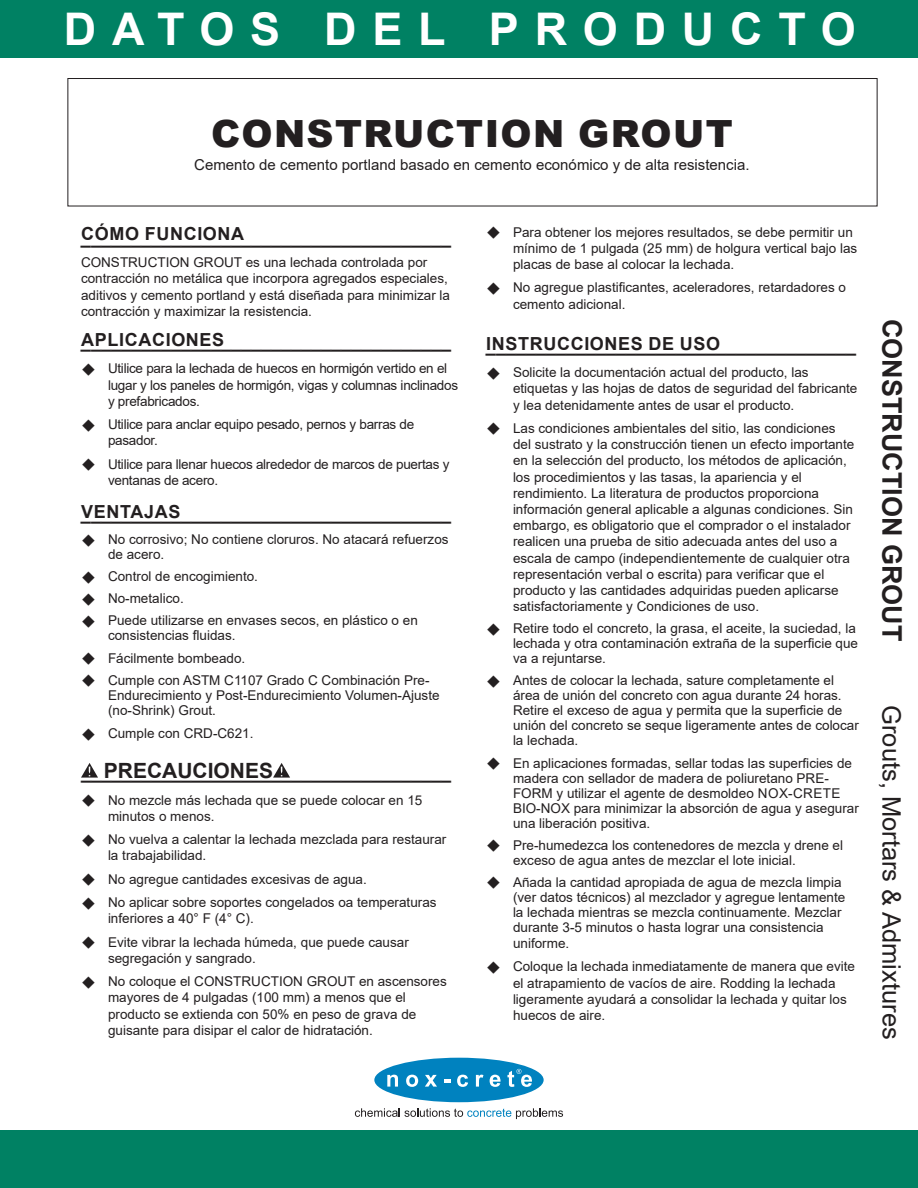
<style>
.page{position:relative;width:918px;height:1188px;background:#fff}
.page>*{position:absolute;margin:0;border:0;box-sizing:border-box;transform-origin:0 0}
.t1{font:700 45px "Arial";letter-spacing:.35em;color:#fff}
.t2{font:900 37.5px "Arial";letter-spacing:.035em;color:#231f20}
.t3{font:700 27px "Arial";color:#231f20}
.t4{font:25.5px "Arial";color:#231f20}
.t5{font:700 21px "Arial";color:#231f20}
.t6{font:700 18px "Arial";letter-spacing:.035em;color:#231f20}
.t7{font:15px "Arial";color:#231f20}
.t8{font:13.5px/16.2px "Arial";color:#231f20}
.t9{font:13.5px/16.2px "Arial";letter-spacing:-.02em;color:#231f20}
</style>
<div class="page">
<svg style="left:81px;top:763px;width:17px;height:15px"></svg>
<svg style="left:273px;top:763px;width:17px;height:15px"></svg>
<div style="left:0;top:1131px;width:918px;height:57px;background:#008163"></div>
<div style="left:0;top:0;width:918px;height:57px;background:#008163"></div>
<div style="left:374px;top:1058px;width:170px;height:44px;background:#0082bf;border-radius:50%"></div>
<svg style="left:387px;top:1075px;width:11px;height:12px"></svg>
<svg style="left:406px;top:1075px;width:12px;height:12px"></svg>
<svg style="left:425px;top:1075px;width:12px;height:12px"></svg>
<svg style="left:444px;top:1079px;width:6px;height:3px"></svg>
<svg style="left:457px;top:1075px;width:11px;height:12px"></svg>
<svg style="left:476px;top:1075px;width:7px;height:12px"></svg>
<svg style="left:490px;top:1075px;width:11px;height:12px"></svg>
<svg style="left:355px;top:1108px;width:208px;height:11px"></svg>
<svg style="left:507px;top:1069px;width:25px;height:18px"></svg>
<div style="left:68px;top:78px;width:810px;height:128px;border:1px solid #231f20"></div>
<h1 class="t1" style="left:64px;top:-2px;width:793px">DATOS DEL PRODUCTO</h1>
<h2 class="t2" style="left:211px;top:106px;width:523px">CONSTRUCTION GROUT</h2>
<p class="t7" style="left:194px;top:154px;width:557px">Cemento de cemento portland basado en cemento económico y de alta resistencia.</p>
<h3 class="t6" style="left:81px;top:221px;width:164px">CÓMO FUNCIONA</h3>
<p class="t8" style="left:81px;top:254px;width:371px">CONSTRUCTION GROUT es una lechada controlada por contracción no metálica que incorpora agregados especiales, aditivos y cemento portland y está diseñada para minimizar la contracción y maximizar la resistencia.</p>
<h3 class="t6" style="left:81px;top:329px;width:372px">_____________________________________</h3>
<h3 class="t6" style="left:81px;top:225px;width:372px">_____________________________________</h3>
<h3 class="t6" style="left:81px;top:327px;width:144px">APLICACIONES</h3>
<p class="t9" style="left:108px;top:360px;width:352px">Utilice para la lechada de huecos en hormigón vertido en el lugar y los paneles de hormigón, vigas y columnas inclinados y prefabricados.</p>
<p class="t9" style="left:108px;top:416px;width:308px">Utilice para anclar equipo pesado, pernos y barras de pasador.</p>
<p class="t9" style="left:108px;top:456px;width:343px">Utilice para llenar huecos alrededor de marcos de puertas y ventanas de acero.</p>
<h3 class="t6" style="left:81px;top:501px;width:372px">_____________________________________</h3>
<h3 class="t6" style="left:81px;top:499px;width:101px">VENTAJAS</h3>
<p class="t8" style="left:108px;top:532px;width:342px;line-height:15px">No corrosivo; No contiene cloruros. No atacará refuerzos de acero.</p>
<p class="t8" style="left:108px;top:565px;width:311px;line-height:22.2px">Control de encogimiento.<br>No-metalico.<br>Puede utilizarse en envases secos, en plástico o en</p>
<p class="t8" style="left:108px;top:625px;width:323px;line-height:22.2px">consistencias fluidas.<br>Fácilmente bombeado.<br>Cumple con ASTM C1107 Grado C Combinación Pre-</p>
<p class="t8" style="left:108px;top:687px;width:333px;line-height:15px">Endurecimiento y Post-Endurecimiento Volumen-Ajuste (no-Shrink) Grout.</p>
<p class="t8" style="left:108px;top:725px;width:147px">Cumple con CRD-C621.</p>
<h3 class="t5" style="left:104px;top:755px;width:171px">PRECAUCIONES</h3>
<p class="t8" style="left:108px;top:792px;width:316px">No mezcle más lechada que se puede colocar en 15 minutos o menos.</p>
<p class="t8" style="left:108px;top:831px;width:340px">No vuelva a calentar la lechada mezclada para restaurar la trabajabilidad.</p>
<p class="t8" style="left:108px;top:867px;width:330px;line-height:23.4px">No agregue cantidades excesivas de agua.<br>No aplicar sobre soportes congelados oa temperaturas</p>
<p class="t8" style="left:108px;top:907px;width:302px;line-height:23.4px">inferiores a 40° F (4° C).<br>Evite vibrar la lechada húmeda, que puede causar</p>
<p class="t8" style="left:108px;top:946px;width:340px;line-height:23.2px">segregación y sangrado.<br>No coloque el CONSTRUCTION GROUT en ascensores</p>
<p class="t8" style="left:108px;top:989px;width:310px">mayores de 4 pulgadas (100 mm) a menos que el producto se extienda con 50% en peso de grava de guisante para disipar el calor de hidratación.</p>
<h3 class="t6" style="left:81px;top:760px;width:372px">_____________________________________</h3>
<p class="t8" style="left:513px;top:224px;width:346px">Para obtener los mejores resultados, se debe permitir un mínimo de 1 pulgada (25 mm) de holgura vertical bajo las placas de base al colocar la lechada.</p>
<p class="t8" style="left:513px;top:279px;width:335px">No agregue plastificantes, aceleradores, retardadores o cemento adicional.</p>
<h3 class="t6" style="left:486px;top:331px;width:235px">INSTRUCCIONES DE USO</h3>
<p class="t8" style="left:513px;top:364px;width:346px">Solicite la documentación actual del producto, las etiquetas y las hojas de datos de seguridad del fabricante y lea detenidamente antes de usar el producto.</p>
<p class="t8" style="left:513px;top:420px;width:343px">Las condiciones ambientales del sitio, las condiciones del sustrato y la construcción tienen un efecto importante en la selección del producto, los métodos de aplicación, los procedimientos y las tasas, la apariencia y el rendimiento. La literatura de productos proporciona información general aplicable a algunas condiciones. Sin embargo, es obligatorio que el comprador o el instalador realicen una prueba de sitio adecuada antes del uso a escala de campo (independientemente de cualquier otra representación verbal o escrita) para verificar que el producto y las cantidades adquiridas pueden aplicarse satisfactoriamente y Condiciones de uso.</p>
<p class="t8" style="left:513px;top:621px;width:347px;line-height:15px">Retire todo el concreto, la grasa, el aceite, la suciedad, la lechada y otra contaminación extraña de la superficie que va a rejuntarse.</p>
<p class="t8" style="left:513px;top:673px;width:347px;line-height:15px">Antes de colocar la lechada, sature completamente el área de unión del concreto con agua durante 24 horas.<br>Retire el exceso de agua y permita que la superficie de unión del concreto se seque ligeramente antes de colocar la lechada.</p>
<p class="t8" style="left:513px;top:755px;width:347px;line-height:15px">En aplicaciones formadas, sellar todas las superficies de madera con sellador de madera de poliuretano PRE-FORM y utilizar el agente de desmoldeo NOX-CRETE BIO-NOX para minimizar la absorción de agua y asegurar una liberación positiva.</p>
<p class="t8" style="left:513px;top:837px;width:332px;line-height:15px">Pre-humedezca los contenedores de mezcla y drene el exceso de agua antes de mezclar el lote inicial.</p>
<p class="t8" style="left:513px;top:874px;width:334px;line-height:15.3px">Añada la cantidad apropiada de agua de mezcla limpia (ver datos técnicos) al mezclador y agregue lentamente la lechada mientras se mezcla continuamente. Mezclar durante 3-5 minutos o hasta lograr una consistencia uniforme.</p>
<p class="t8" style="left:513px;top:958px;width:344px">Coloque la lechada inmediatamente de manera que evite el atrapamiento de vacíos de aire. Rodding la lechada ligeramente ayudará a consolidar la lechada y quitar los huecos de aire.</p>
<h3 class="t6" style="left:486px;top:333px;width:372px">_____________________________________</h3>
<h3 class="t3" style="left:911px;top:319px;width:324px;rotate:90deg">CONSTRUCTION GROUT</h3>
<h3 class="t4" style="left:909px;top:705px;width:336px;rotate:90deg">Grouts, Mortars &amp; Admixtures</h3>
</div>
